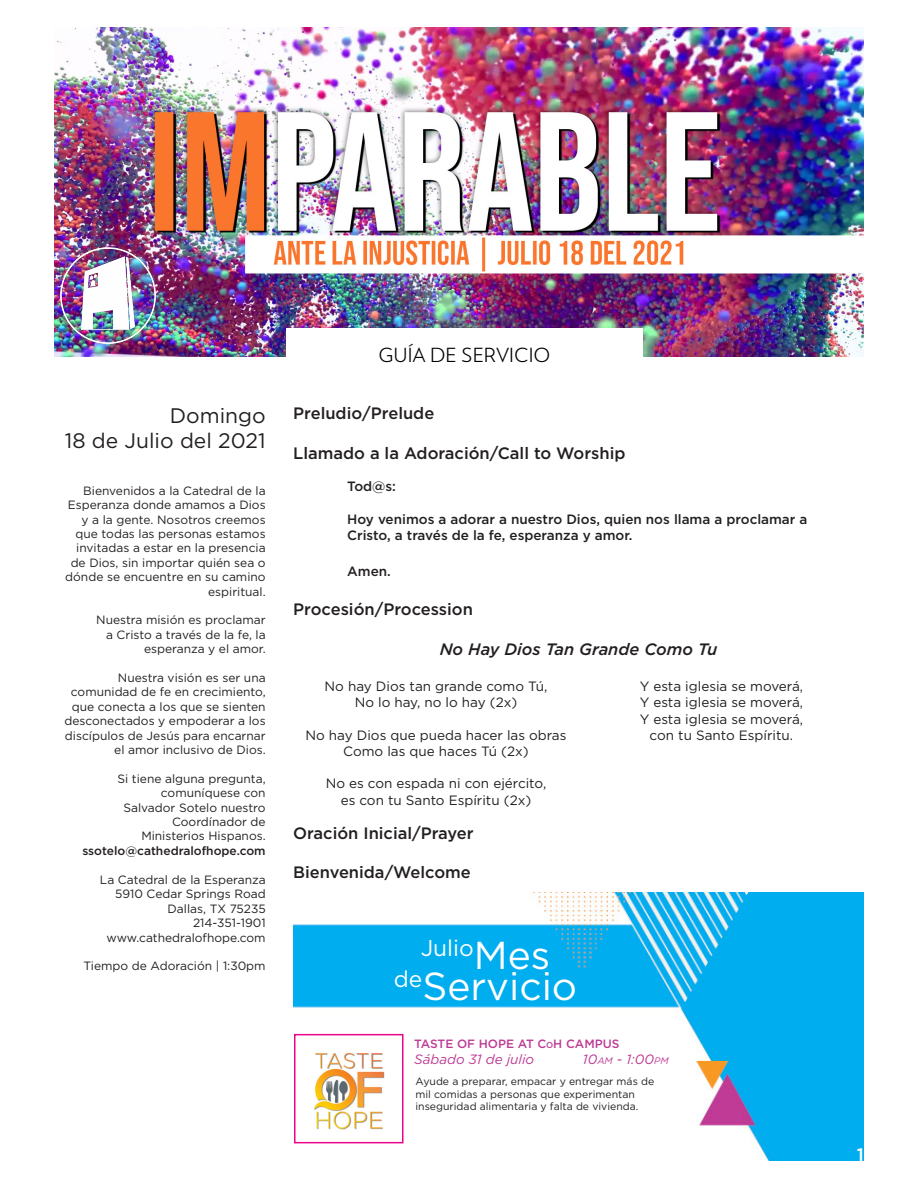
<style>
.page{position:relative;width:918px;height:1188px;background:#fff}
.page>*{position:absolute;margin:0;border:0;box-sizing:border-box;transform-origin:0 0}
.Headline_White{font:39px "Gotham";color:#fff}
.Headline_White-2{font:22.8px "Gotham";color:#fff}
.t1{font:21px "Gotham";color:#231f20}
.t2{font:19.5px "RNS Miles";color:#000}
.t3{font:500 18px "Gotham";color:#fff}
.t4{font:500 16.5px "Gotham";color:#231f20}
.t5{font:italic 500 16.5px "Gotham";color:#231f20}
.t6{font:13.5px "Gotham";color:#231f20}
.t7{font:500 13.5px/16.2px "Gotham";color:#231f20}
.t8{font:italic 13.5px "Gotham";color:#be3b95}
.t9{font:12px/14.4px "Gotham";color:#231f20;text-align:right}
.t10{font:500 12px "Gotham";color:#231f20}
.t11{font:500 12px "Gotham";color:#be3b95}
.t12{font:10.5px/12.6px "Gotham";color:#231f20}
.s1{font-size:39px}
.s2{font-size:8.4px}
.s3{font-size:9.45px}
</style>
<div class="page">
<img style="left:293px;top:892px;width:571px;height:269px">
<img style="left:54px;top:27px;width:810px;height:329px">
<div style="left:286px;top:329px;width:357px;height:51px;background:#fff"></div>
<img style="left:54px;top:242px;width:108px;height:108px">
<img style="left:297px;top:1037px;width:104px;height:103px">
<div style="left:294px;top:1034px;width:110px;height:109px;border:2px solid #ed028c"></div>
<p class="t1" style="left:170px;top:402px;width:97px">Domingo</p>
<p class="t1" style="left:65px;top:427px;width:202px">18 de Julio del 2021</p>
<p class="t9" style="left:65px;top:483px;width:202px">Bienvenidos a la Catedral de la<br>Esperanza donde amamos a Dios y a la gente. Nosotros creemos que todas las personas estamos invitadas a estar en la presencia de Dios, sin importar quién sea o dónde se encuentre en su camino espiritual.</p>
<p class="t9" style="left:96px;top:613px;width:171px">Nuestra misión es proclamar a Cristo a través de la fe, la esperanza y el amor.</p>
<p class="t9" style="left:64px;top:670px;width:203px">Nuestra visión es ser una comunidad de fe en crecimiento, que conecta a los que se sienten desconectados y empoderar a los discípulos de Jesús para encarnar el amor inclusivo de Dios.</p>
<p class="t9" style="left:117px;top:771px;width:150px">Si tiene alguna pregunta, comuníquese con</p>
<p class="t9" style="left:123px;top:800px;width:144px">Salvador Sotelo nuestro<br>Coordínador de</p>
<p class="t9" style="left:141px;top:829px;width:126px">Ministerios Hispanos.</p>
<p class="t10" style="left:82px;top:843px;width:185px">ssotelo@cathedralofhope.com</p>
<p class="t9" style="left:100px;top:872px;width:167px">La Catedral de la Esperanza</p>
<p class="t9" style="left:115px;top:886px;width:152px">5910 Cedar Springs Road</p>
<p class="t9" style="left:168px;top:901px;width:100px">Dallas, TX 75235</p>
<p class="t9" style="left:193px;top:915px;width:74px">214-351-1901</p>
<p class="t9" style="left:107px;top:930px;width:161px">www.cathedralofhope.com</p>
<p class="t9" style="left:84px;top:959px;width:184px">Tiempo de Adoración | 1:30pm</p>
<p class="t2" style="left:378px;top:343px;width:174px">GUÍA DE SERVICIO</p>
<p class="t4" style="left:293px;top:403px;width:143px">Preludio/Prelude</p>
<p class="t4" style="left:293px;top:442px;width:334px">Llamado a la Adoración/Call to Worship</p>
<p class="t7" style="left:347px;top:478px;width:50px">Tod@s:</p>
<p class="t7" style="left:347px;top:511px;width:462px">Hoy venimos a adorar a nuestro Dios, quien nos llama a proclamar a<br>Cristo, a través de la fe, esperanza y amor.</p>
<p class="t7" style="left:347px;top:563px;width:45px">Amen.</p>
<p class="t4" style="left:293px;top:599px;width:181px">Procesión/Procession</p>
<p class="t5" style="left:440px;top:638px;width:279px">No Hay Dios Tan Grande Como Tu</p>
<p class="t6" style="left:325px;top:678px;width:224px">No hay Dios tan grande como Tú,</p>
<p class="t6" style="left:355px;top:694px;width:164px">No lo hay, no lo hay (2x)</p>
<p class="t6" style="left:306px;top:726px;width:262px">No hay Dios que pueda hacer las obras</p>
<p class="t6" style="left:343px;top:743px;width:187px">Como las que haces Tú (2x)</p>
<p class="t6" style="left:326px;top:775px;width:222px">No es con espada ni con ejército,</p>
<p class="t6" style="left:341px;top:791px;width:192px">es con tu Santo Espíritu (2x)</p>
<p class="t4" style="left:293px;top:822px;width:182px">Oración Inicial/Prayer</p>
<p class="t4" style="left:293px;top:862px;width:179px">Bienvenida/Welcome</p>
<p class="t6" style="left:640px;top:678px;width:165px">Y esta iglesia se moverá,</p>
<p class="t6" style="left:640px;top:694px;width:165px">Y esta iglesia se moverá,</p>
<p class="t6" style="left:640px;top:710px;width:165px">Y esta iglesia se moverá,</p>
<p class="t6" style="left:650px;top:726px;width:145px">con tu Santo Espíritu.</p>
<p class="Headline_White-2" style="left:421px;top:933px;width:131px">Julio<span class="s1">Mes</span></p>
<p class="Headline_White" style="left:394px;top:961px;width:185px"><sup>de</sup>Servicio</p>
<p class="t11" style="left:414px;top:1036px;width:207px">TASTE OF HOPE AT C<span class="s2">o</span>H CAMPUS</p>
<p class="t8" style="left:414px;top:1051px;width:122px">Sábado 31 de julio</p>
<p class="t8" style="left:583px;top:1051px;width:87px">10<span class="s3">AM</span> - 1:00<span class="s3">PM</span></p>
<p class="t12" style="left:416px;top:1075px;width:240px">Ayude a preparar, empacar y entregar más de</p>
<p class="t12" style="left:416px;top:1088px;width:224px">mil comidas a personas que experimentan inseguridad alimentaria y falta de vivienda.</p>
<p class="t3" style="left:857px;top:1143px;width:9px">1</p>
</div>
